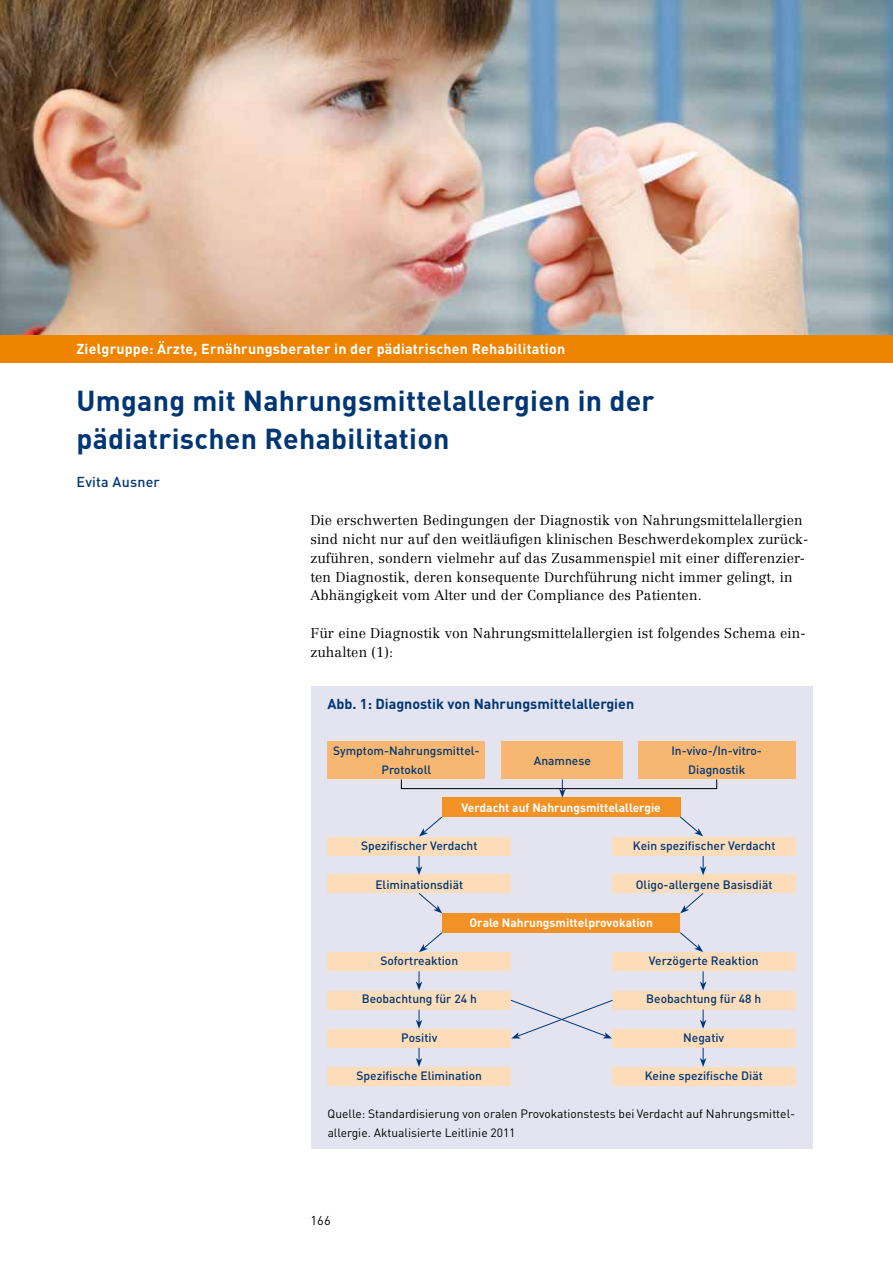
<style>
.page{position:relative;width:893px;height:1263px;background:#fff}
.page>*{position:absolute;margin:0;border:0;box-sizing:border-box;transform-origin:0 0}
.t1{font:700 28.5px/38.2px "FFDIN";letter-spacing:.01em;color:#003674}
.t2{font:700 14.25px "FFDIN";letter-spacing:.015em;color:#fff}
.t3{font:700 14.25px "DIN";color:#003674}
.t4{font:500 14.25px "FFDIN";letter-spacing:.015em;color:#003674}
.t5{font:300 13.95px/18.9px "Centennial";letter-spacing:.01em;color:#000}
.t6{font:12.75px "FFDIN";color:#000}
.t7{font:500 12px/19.2px "FFDIN";color:#003674;text-align:center}
.t8{font:12px/19.2px "DIN";color:#000}
.t9{font:700 12px "FFDIN";color:#fff}
</style>
<div class="page">
<img style="left:0;top:0;width:893px;height:335px">
<div style="left:311px;top:686px;width:501px;height:463px;background:#e3e4ef"></div>
<div style="left:442px;top:798px;width:238px;height:19px;background:#f19126"></div>
<div style="left:442px;top:913px;width:238px;height:19px;background:#f19126"></div>
<div style="left:328px;top:741px;width:157px;height:38px;background:#f8b771"></div>
<div style="left:502px;top:741px;width:121px;height:38px;background:#f8b771"></div>
<div style="left:638px;top:741px;width:157px;height:38px;background:#f8b771"></div>
<div style="left:328px;top:837px;width:183px;height:19px;background:#fcdcb9"></div>
<div style="left:612px;top:837px;width:184px;height:19px;background:#fcdcb9"></div>
<div style="left:328px;top:952px;width:183px;height:19px;background:#fcdcb9"></div>
<div style="left:612px;top:952px;width:183px;height:19px;background:#fcdcb9"></div>
<div style="left:328px;top:1029px;width:183px;height:19px;background:#fcdcb9"></div>
<div style="left:612px;top:1029px;width:183px;height:19px;background:#fcdcb9"></div>
<div style="left:328px;top:874px;width:183px;height:19px;background:#fcdcb9"></div>
<div style="left:612px;top:874px;width:184px;height:19px;background:#fcdcb9"></div>
<div style="left:328px;top:991px;width:183px;height:18px;background:#fcdcb9"></div>
<div style="left:612px;top:991px;width:183px;height:18px;background:#fcdcb9"></div>
<div style="left:328px;top:1067px;width:183px;height:19px;background:#fcdcb9"></div>
<div style="left:612px;top:1067px;width:183px;height:19px;background:#fcdcb9"></div>
<svg style="left:559px;top:781px;width:7px;height:17px"></svg>
<svg style="left:510px;top:1000px;width:103px;height:38px"></svg>
<svg style="left:680px;top:816px;width:23px;height:20px"></svg>
<svg style="left:680px;top:932px;width:23px;height:20px"></svg>
<svg style="left:419px;top:816px;width:23px;height:20px"></svg>
<svg style="left:419px;top:932px;width:23px;height:20px"></svg>
<svg style="left:418px;top:893px;width:24px;height:20px"></svg>
<svg style="left:680px;top:893px;width:24px;height:20px"></svg>
<svg style="left:416px;top:856px;width:6px;height:19px"></svg>
<svg style="left:416px;top:971px;width:6px;height:19px"></svg>
<svg style="left:416px;top:1009px;width:6px;height:20px"></svg>
<svg style="left:416px;top:1048px;width:6px;height:19px"></svg>
<svg style="left:700px;top:856px;width:6px;height:19px"></svg>
<svg style="left:700px;top:971px;width:6px;height:19px"></svg>
<svg style="left:700px;top:1009px;width:6px;height:20px"></svg>
<svg style="left:700px;top:1048px;width:6px;height:19px"></svg>
<div style="left:401px;top:779px;width:316px;height:10px;border:1px solid #000"></div>
<div style="left:0;top:335px;width:893px;height:28px;background:#ef8400"></div>
<p class="t2" style="left:77px;top:340px;width:490px">Zielgruppe: Ärzte, Ernährungsberater in der pädiatrischen Rehabilitation</p>
<h1 class="t1" style="left:77px;top:381px;width:580px">Umgang mit Nahrungsmittelallergien in der pädiatrischen Rehabilitation</h1>
<p class="t4" style="left:77px;top:473px;width:85px">Evita Ausner</p>
<p class="t5" style="left:310px;top:510px;width:499px">Die erschwerten Bedingungen der Diagnostik von Nahrungsmittelallergien sind nicht nur auf den weitläufigen klinischen Beschwerdekomplex zurück&shy;zuführen, sondern vielmehr auf das Zusammenspiel mit einer differenzier&shy;ten Diagnostik, deren konsequente Durchführung nicht immer gelingt, in Abhängigkeit vom Alter und der Compliance des Patienten.</p>
<p class="t5" style="left:310px;top:624px;width:497px">Für eine Diagnostik von Nahrungsmittelallergien ist folgendes Schema ein&shy;zuhalten (1):</p>
<p class="t3" style="left:328px;top:694px;width:308px">Abb. 1: Diagnostik von Nahrungsmittelallergien</p>
<p class="t7" style="left:333px;top:740px;width:148px">Symptom-Nahrungsmittel-<br>Protokoll</p>
<p class="t7" style="left:534px;top:751px;width:58px">Anamnese</p>
<p class="t7" style="left:671px;top:740px;width:92px">In-vivo-/In-vitro-<br>Diagnostik</p>
<p class="t9" style="left:461px;top:800px;width:201px">Verdacht auf Nahrungsmittelallergie</p>
<p class="t7" style="left:361px;top:836px;width:118px">Spezifischer Verdacht</p>
<p class="t7" style="left:633px;top:836px;width:144px">Kein spezifischer Verdacht</p>
<p class="t7" style="left:375px;top:874px;width:89px">Eliminationsdiät</p>
<p class="t7" style="left:636px;top:874px;width:138px">Oligo-allergene Basisdiät</p>
<p class="t9" style="left:469px;top:915px;width:185px">Orale Nahrungsmittelprovokation</p>
<p class="t7" style="left:380px;top:951px;width:79px">Sofortreaktion</p>
<p class="t7" style="left:649px;top:951px;width:111px">Verzögerte Reaktion</p>
<p class="t7" style="left:362px;top:989px;width:117px">Beobachtung für 24 h</p>
<p class="t7" style="left:646px;top:989px;width:117px">Beobachtung für 48 h</p>
<p class="t7" style="left:401px;top:1027px;width:38px">Positiv</p>
<p class="t7" style="left:683px;top:1027px;width:43px">Negativ</p>
<p class="t7" style="left:357px;top:1066px;width:127px">Spezifische Elimination</p>
<p class="t7" style="left:645px;top:1066px;width:120px">Keine spezifische Diät</p>
<p class="t8" style="left:328px;top:1104px;width:469px">Quelle: Standardisierung von oralen Provokationstests bei Verdacht auf Nahrungsmittel&shy;allergie. Aktualisierte Leitlinie 2011</p>
<p class="t6" style="left:310px;top:1212px;width:22px">166</p>
</div>
